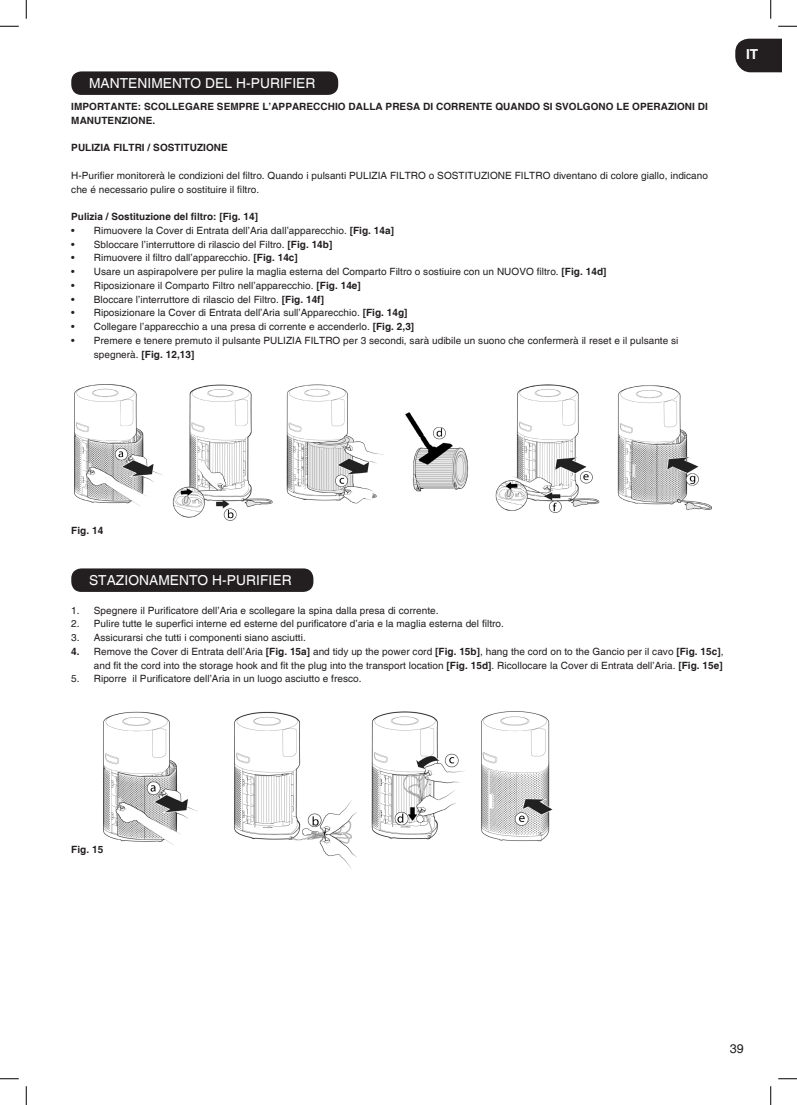
<style>
.page{position:relative;width:797px;height:1105px;background:#fff}
.page>*{position:absolute;margin:0;border:0;box-sizing:border-box;transform-origin:0 0}
.t1{font:13.75px "Helvetica";letter-spacing:.005em;color:#fff}
.t2{font:700 13.75px "Helvetica";color:#fff}
.t3{font:12.5px "Helvetica";color:#231f20}
.t4{font:10px/13.8px "Helvetica";letter-spacing:.005em;color:#231f20}
.t5{font:700 10px/13.8px "Helvetica";letter-spacing:.005em;color:#231f20}
.s1{font-weight:700}
</style>
<div class="page">
<img style="left:74px;top:384px;width:637px;height:137px">
<img style="left:104px;top:712px;width:449px;height:156px">
<div style="left:71px;top:568px;width:242px;height:24px;background:#231f20;border-radius:10px"></div>
<div style="left:71px;top:71px;width:267px;height:24px;background:#231f20;border-radius:10px"></div>
<svg style="left:735px;top:39px;width:46px;height:33px;background:#302c2d"></svg>
<svg style="left:0;top:25px;width:19px;height:2px"></svg>
<svg style="left:778px;top:25px;width:19px;height:2px"></svg>
<svg style="left:0;top:1078px;width:19px;height:1px"></svg>
<svg style="left:778px;top:1078px;width:19px;height:1px"></svg>
<svg style="left:25px;top:0;width:2px;height:19px"></svg>
<svg style="left:25px;top:1086px;width:2px;height:19px"></svg>
<svg style="left:770px;top:0;width:1px;height:19px"></svg>
<svg style="left:770px;top:1086px;width:1px;height:19px"></svg>
<h1 class="t1" style="left:89px;top:75px;width:228px">MANTENIMENTO DEL H-PURIFIER</h1>
<p class="t5" style="left:71px;top:100px;width:638px">IMPORTANTE: SCOLLEGARE SEMPRE L’APPARECCHIO DALLA PRESA DI CORRENTE QUANDO SI SVOLGONO LE OPERAZIONI DI<br>MANUTENZIONE.</p>
<p class="t5" style="left:71px;top:142px;width:158px">PULIZIA FILTRI / SOSTITUZIONE</p>
<p class="t4" style="left:71px;top:169px;width:638px">H-Purifier monitorerà le condizioni del filtro. Quando i pulsanti PULIZIA FILTRO o SOSTITUZIONE FILTRO diventano di colore giallo, indicano che é necessario pulire o sostituire il filtro.</p>
<p class="t5" style="left:71px;top:210px;width:188px">Pulizia / Sostituzione del filtro: [Fig. 14]</p>
<p class="t4" style="left:71px;top:224px;width:324px">• Rimuovere la Cover di Entrata dell’Aria dall’apparecchio. <span class="s1">[Fig. 14a]</span></p>
<p class="t4" style="left:71px;top:238px;width:263px">• Sbloccare l’interruttore di rilascio del Filtro. <span class="s1">[Fig. 14b]</span></p>
<p class="t4" style="left:71px;top:251px;width:228px">• Rimuovere il filtro dall’apparecchio. <span class="s1">[Fig. 14c]</span></p>
<p class="t4" style="left:71px;top:265px;width:536px">• Usare un aspirapolvere per pulire la maglia esterna del Comparto Filtro o sostiuire con un NUOVO filtro. <span class="s1">[Fig. 14d]</span></p>
<p class="t4" style="left:71px;top:279px;width:291px">• Riposizionare il Comparto Filtro nell’apparecchio. <span class="s1">[Fig. 14e]</span></p>
<p class="t4" style="left:71px;top:293px;width:254px">• Bloccare l’interruttore di rilascio del Filtro. <span class="s1">[Fig. 14f]</span></p>
<p class="t4" style="left:71px;top:306px;width:338px">• Riposizionare la Cover di Entrata dell’Aria sull’Apparecchio. <span class="s1">[Fig. 14g]</span></p>
<p class="t4" style="left:71px;top:320px;width:344px">• Collegare l’apparecchio a una presa di corrente e accenderlo. <span class="s1">[Fig. 2,3]</span></p>
<p class="t4" style="left:94px;top:334px;width:586px;text-indent:-22px">• Premere e tenere premuto il pulsante PULIZIA FILTRO per 3 secondi, sarà udibile un suono che confermerà il reset e il pulsante si spegnerà. <span class="s1">[Fig. 12,13]</span></p>
<h1 class="t2" style="left:746px;top:46px;width:14px">IT</h1>
<p class="t5" style="left:71px;top:524px;width:33px">Fig. 14</p>
<h1 class="t1" style="left:89px;top:572px;width:204px">STAZIONAMENTO H-PURIFIER</h1>
<p class="t4" style="left:71px;top:603px;width:369px">1. Spegnere il Purificatore dell’Aria e scollegare la spina dalla presa di corrente.</p>
<p class="t4" style="left:71px;top:617px;width:434px">2. Pulire tutte le superfici interne ed esterne del purificatore d’aria e la maglia esterna del filtro.</p>
<p class="t4" style="left:71px;top:631px;width:236px">3. Assicurarsi che tutti i componenti siano asciutti.</p>
<p class="t4" style="left:71px;top:645px;width:654px;text-align:right"><span class="s1">4.</span> Remove the Cover di Entrata dell’Aria <span class="s1">[Fig. 15a]</span> and tidy up the power cord <span class="s1">[Fig. 15b]</span>, hang the cord on to the Gancio per il cavo <span class="s1">[Fig. 15c]</span>, and fit the cord into the storage hook and fit the plug into the transport location <span class="s1">[Fig. 15d]</span>. Ricollocare la Cover di Entrata dell’Aria. <span class="s1">[Fig. 15e]</span></p>
<p class="t4" style="left:71px;top:672px;width:292px">5. Riporre il Purificatore dell’Aria in un luogo asciutto e fresco.</p>
<p class="t5" style="left:71px;top:843px;width:33px">Fig. 15</p>
<p class="t3" style="left:730px;top:1043px;width:31px">39 39</p>
</div>
